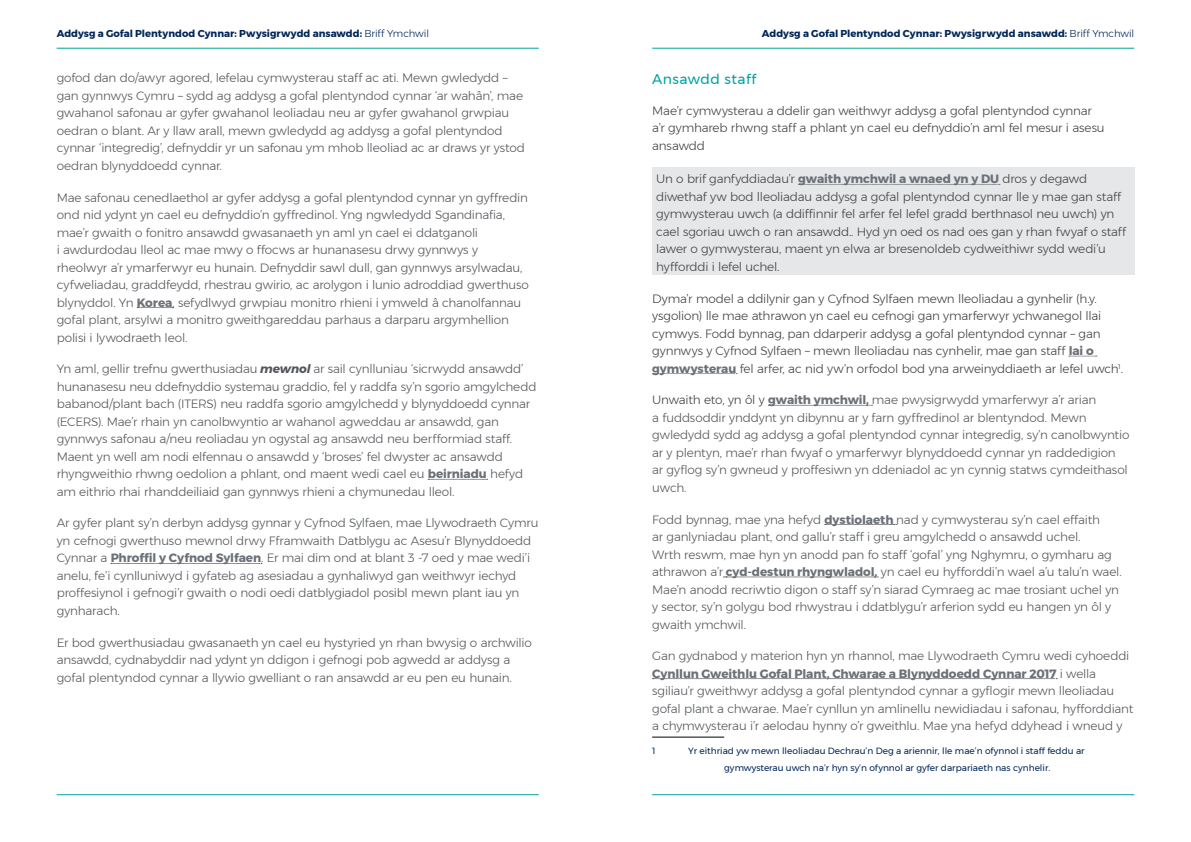
<style>
.page{position:relative;width:1191px;height:842px;background:#fff}
.page>*{position:absolute;margin:0;border:0;box-sizing:border-box;transform-origin:0 0}
.t1{font:14px "Montserrat";letter-spacing:.035em;color:#00a1a2}
.t2{font:300 12px/17.5px "Montserrat";letter-spacing:-.015em;color:#53565a}
.t3{font:300 12px/17.5px "Montserrat";letter-spacing:-.015em;color:#414042}
.t4{font:700 10px "Montserrat";color:#002659}
.t5{font:9px/17px "Montserrat";color:#002659;text-align:center}
.s1{font-weight:300}
.s2{font-weight:700;color:#6c7077}
.s3{font-weight:700;font-style:italic}
.s4{color:#414042}
</style>
<div class="page">
<hr style="left:57px;top:794px;width:482px;height:1px;background:#00a1a2">
<hr style="left:652px;top:794px;width:482px;height:1px;background:#00a1a2">
<hr style="left:57px;top:48px;width:482px;height:1px;background:#00a1a2">
<hr style="left:652px;top:48px;width:482px;height:1px;background:#00a1a2">
<svg style="left:137px;top:307px;width:36px;height:1px"></svg>
<svg style="left:428px;top:479px;width:59px;height:1px"></svg>
<svg style="left:111px;top:563px;width:151px;height:1px"></svg>
<svg style="left:1069px;top:356px;width:28px;height:1px"></svg>
<svg style="left:652px;top:373px;width:85px;height:1px"></svg>
<svg style="left:768px;top:405px;width:104px;height:1px"></svg>
<svg style="left:824px;top:524px;width:73px;height:1px"></svg>
<svg style="left:723px;top:577px;width:155px;height:1px"></svg>
<svg style="left:652px;top:678px;width:405px;height:1px"></svg>
<div style="left:652px;top:168px;width:482px;height:107px;background:#e6e7e8"></div>
<svg style="left:798px;top:184px;width:202px;height:1px"></svg>
<hr style="left:652px;top:737px;width:72px;height:1px;background:#000">
<p class="t4" style="left:57px;top:25px;width:374px">Addysg a Gofal Plentyndod Cynnar: Pwysigrwydd ansawdd: <span class="s1">Briff Ymchwil</span></p>
<p class="t4" style="left:762px;top:25px;width:374px">Addysg a Gofal Plentyndod Cynnar: Pwysigrwydd ansawdd: <span class="s1">Briff Ymchwil</span></p>
<p class="t2" style="left:57px;top:69px;width:470px">gofod dan do/awyr agored, lefelau cymwysterau staff ac ati. Mewn gwledydd – gan gynnwys Cymru – sydd ag addysg a gofal plentyndod cynnar ‘ar wahân’, mae gwahanol safonau ar gyfer gwahanol leoliadau neu ar gyfer gwahanol grwpiau oedran o blant. Ar y llaw arall, mewn gwledydd ag addysg a gofal plentyndod cynnar ‘integredig’, defnyddir yr un safonau ym mhob lleoliad ac ar draws yr ystod oedran blynyddoedd cynnar.</p>
<p class="t2" style="left:57px;top:188px;width:474px">Mae safonau cenedlaethol ar gyfer addysg a gofal plentyndod cynnar yn gyffredin ond nid ydynt yn cael eu defnyddio’n gyffredinol. Yng ngwledydd Sgandinafia, mae’r gwaith o fonitro ansawdd gwasanaeth yn aml yn cael ei ddatganoli<br>i awdurdodau lleol ac mae mwy o ffocws ar hunanasesu drwy gynnwys y rheolwyr a’r ymarferwyr eu hunain. Defnyddir sawl dull, gan gynnwys arsylwadau, cyfweliadau, graddfeydd, rhestrau gwirio, ac arolygon i lunio adroddiad gwerthuso blynyddol. Yn <span class="s2">Korea</span>, sefydlwyd grwpiau monitro rhieni i ymweld â chanolfannau gofal plant, arsylwi a monitro gweithgareddau parhaus a darparu argymhellion polisi i lywodraeth leol.</p>
<p class="t2" style="left:57px;top:360px;width:481px">Yn aml, gellir trefnu gwerthusiadau <span class="s3">mewnol</span> ar sail cynlluniau ‘sicrwydd ansawdd’ hunanasesu neu ddefnyddio systemau graddio, fel y raddfa sy’n sgorio amgylchedd babanod/plant bach (ITERS) neu raddfa sgorio amgylchedd y blynyddoedd cynnar (ECERS). Mae’r rhain yn canolbwyntio ar wahanol agweddau ar ansawdd, gan gynnwys safonau a/neu reoliadau yn ogystal ag ansawdd neu berfformiad staff.<br>Maent yn well am nodi elfennau o ansawdd y ‘broses’ fel dwyster ac ansawdd rhyngweithio rhwng oedolion a phlant, ond maent wedi cael eu <span class="s2">beirniadu</span> hefyd am eithrio rhai rhanddeiliaid gan gynnwys rhieni a chymunedau lleol.</p>
<p class="t2" style="left:57px;top:514px;width:483px">Ar gyfer plant sy’n derbyn addysg gynnar y Cyfnod Sylfaen, mae Llywodraeth Cymru yn cefnogi gwerthuso mewnol drwy Fframwaith Datblygu ac Asesu’r Blynyddoedd Cynnar a <span class="s2">Phroffil y Cyfnod Sylfaen</span>. Er mai dim ond at blant 3 -7 oed y mae wedi’i anelu, fe’i cynlluniwyd i gyfateb ag asesiadau a gynhaliwyd gan weithwyr iechyd proffesiynol i gefnogi’r gwaith o nodi oedi datblygiadol posibl mewn plant iau yn gynharach.</p>
<p class="t2" style="left:57px;top:633px;width:476px">Er bod gwerthusiadau gwasanaeth yn cael eu hystyried yn rhan bwysig o archwilio ansawdd, cydnabyddir nad ydynt yn ddigon i gefnogi pob agwedd ar addysg a gofal plentyndod cynnar a llywio gwelliant o ran ansawdd ar eu pen eu hunain.</p>
<p class="t1" style="left:652px;top:69px;width:106px">Ansawdd staff</p>
<p class="t3" style="left:652px;top:101px;width:454px">Mae’r cymwysterau a ddelir gan weithwyr addysg a gofal plentyndod cynnar a’r gymhareb rhwng staff a phlant yn cael eu defnyddio’n aml fel mesur i asesu ansawdd</p>
<p class="t3" style="left:656px;top:170px;width:471px">Un o brif ganfyddiadau’r <span class="s2">gwaith ymchwil a wnaed yn y DU</span> dros y degawd diwethaf yw bod lleoliadau addysg a gofal plentyndod cynnar lle y mae gan staff gymwysterau uwch (a ddiffinnir fel arfer fel lefel gradd berthnasol neu uwch) yn cael sgoriau uwch o ran ansawdd.. Hyd yn oed os nad oes gan y rhan fwyaf o staff lawer o gymwysterau, maent yn elwa ar bresenoldeb cydweithiwr sydd wedi’u hyfforddi i lefel uchel.</p>
<p class="t3" style="left:652px;top:289px;width:472px">Dyma’r model a ddilynir gan y Cyfnod Sylfaen mewn lleoliadau a gynhelir (h.y. ysgolion) lle mae athrawon yn cael eu cefnogi gan ymarferwyr ychwanegol llai cymwys. Fodd bynnag, pan ddarperir addysg a gofal plentyndod cynnar – gan gynnwys y Cyfnod Sylfaen – mewn lleoliadau nas cynhelir, mae gan staff <span class="s2">lai o gymwysterau</span> fel arfer, ac nid yw’n orfodol bod yna arweinyddiaeth ar lefel uwch<sup>1</sup>.</p>
<p class="t2" style="left:652px;top:391px;width:479px"><span class="s4">Unwaith eto, yn ôl y</span> <span class="s2">gwaith ymchwil,</span> mae pwysigrwydd ymarferwyr a’r arian<br>a fuddsoddir ynddynt yn dibynnu ar y farn gyffredinol ar blentyndod. Mewn gwledydd sydd ag addysg a gofal plentyndod cynnar integredig, sy’n canolbwyntio ar y plentyn, mae’r rhan fwyaf o ymarferwyr blynyddoedd cynnar yn raddedigion ar gyflog sy’n gwneud y proffesiwn yn ddeniadol ac yn cynnig statws cymdeithasol uwch.</p>
<p class="t2" style="left:652px;top:510px;width:471px">Fodd bynnag, mae yna hefyd <span class="s2">dystiolaeth</span> nad y cymwysterau sy’n cael effaith<br>ar ganlyniadau plant, ond gallu’r staff i greu amgylchedd o ansawdd uchel.<br>Wrth reswm, mae hyn yn anodd pan fo staff ‘gofal’ yng Nghymru, o gymharu ag athrawon a’r <span class="s2">cyd-destun rhyngwladol,</span> yn cael eu hyfforddi’n wael a’u talu’n wael.<br>Mae’n anodd recriwtio digon o staff sy’n siarad Cymraeg ac mae trosiant uchel yn y sector, sy’n golygu bod rhwystrau i ddatblygu’r arferion sydd eu hangen yn ôl y gwaith ymchwil.</p>
<p class="t2" style="left:652px;top:647px;width:483px">Gan gydnabod y materion hyn yn rhannol, mae Llywodraeth Cymru wedi cyhoeddi <span class="s2">Cynllun Gweithlu Gofal Plant, Chwarae a Blynyddoedd Cynnar 2017</span> i wella sgiliau’r gweithwyr addysg a gofal plentyndod cynnar a gyflogir mewn lleoliadau gofal plant a chwarae. Mae’r cynllun yn amlinellu newidiadau i safonau, hyfforddiant a chymwysterau i’r aelodau hynny o’r gweithlu. Mae yna hefyd ddyhead i wneud y</p>
<p class="t5" style="left:652px;top:742px;width:5px">1</p>
<p class="t5" style="left:688px;top:742px;width:398px">Yr eithriad yw mewn lleoliadau Dechrau’n Deg a ariennir, lle mae’n ofynnol i staff feddu ar gymwysterau uwch na’r hyn sy’n ofynnol ar gyfer darpariaeth nas cynhelir.</p>
</div>
